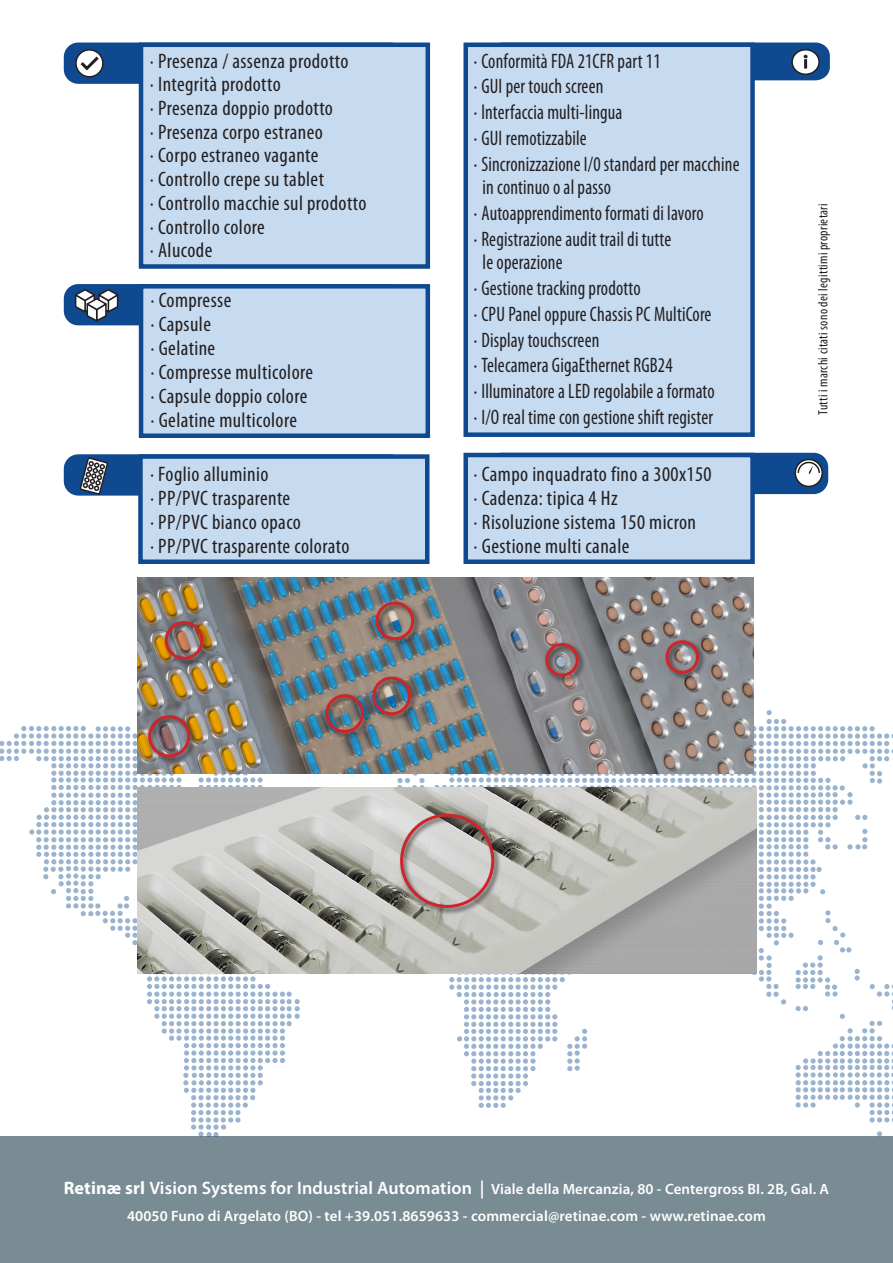
<style>
.page{position:relative;width:893px;height:1263px;background:#fff}
.page>*{position:absolute;margin:0;border:0;box-sizing:border-box;transform-origin:0 0}
.t1{font:condensed 21px/24px "Myriad Pro";letter-spacing:.01em;color:#231f20}
.t2{font:condensed 21px/25.8px "Myriad Pro";letter-spacing:.01em;color:#231f20;scale:.9 1}
.t3{font:600 15px/27px "Myriad Pro";letter-spacing:.01em;color:#fff;text-align:center}
.t4{font:condensed 13.5px "Myriad Pro";letter-spacing:.02em;color:#231f20}
.s1{font-weight:700;font-size:18px}
.s2{font-size:18px}
</style>
<div class="page">
<div style="left:0;top:1136px;width:893px;height:127px;background:#798b93"></div>
<svg style="left:0;top:689px;width:893px;height:447px"></svg>
<div style="left:487px;top:453px;width:341px;height:41px;background:#0f498f;border-radius:15px"></div>
<div style="left:795px;top:459px;width:27px;height:27px;background:#fff;border-radius:50%"></div>
<div style="left:794px;top:459px;width:29px;height:28px;border:2px solid #231f20;border-radius:50%"></div>
<svg style="left:797px;top:461px;width:24px;height:13px"></svg>
<div style="left:463px;top:453px;width:292px;height:111px;background:#c6daf0;border:4px solid #0f498f"></div>
<div style="left:64px;top:43px;width:341px;height:41px;background:#0f498f;border-radius:15px"></div>
<svg style="left:76px;top:50px;width:27px;height:27px"></svg>
<div style="left:75px;top:49px;width:29px;height:29px;border:2px solid #231f20;border-radius:50%"></div>
<svg style="left:77px;top:53px;width:25px;height:20px"></svg>
<div style="left:139px;top:43px;width:291px;height:226px;background:#c6daf0;border:4px solid #0f498f"></div>
<div style="left:489px;top:43px;width:341px;height:37px;background:#0f498f;border-radius:14px"></div>
<div style="left:792px;top:50px;width:27px;height:24px;background:#fff;border-radius:50%"></div>
<div style="left:791px;top:49px;width:29px;height:26px;border:2px solid #231f20;border-radius:50%"></div>
<svg style="left:804px;top:55px;width:3px;height:14px"></svg>
<div style="left:463px;top:43px;width:292px;height:394px;background:#c6daf0;border:4px solid #0f498f"></div>
<div style="left:64px;top:284px;width:341px;height:41px;background:#0f498f;border-radius:15px"></div>
<svg style="left:74px;top:289px;width:45px;height:33px"></svg>
<div style="left:139px;top:284px;width:291px;height:154px;background:#c6daf0;border:4px solid #0f498f"></div>
<div style="left:64px;top:454px;width:341px;height:42px;background:#0f498f;border-radius:15px"></div>
<svg style="left:79px;top:457px;width:29px;height:38px"></svg>
<div style="left:138px;top:454px;width:291px;height:110px;background:#c6daf0;border:4px solid #0f498f"></div>
<img style="left:138px;top:577px;width:616px;height:197px">
<div style="left:147px;top:714px;width:51px;height:51px;background:#231f20;opacity:.77"></div>
<div style="left:148px;top:715px;width:42px;height:42px;border:3px solid #d1232a;border-radius:50%"></div>
<div style="left:374px;top:600px;width:48px;height:48px;background:#231f20;opacity:.77"></div>
<div style="left:375px;top:601px;width:39px;height:39px;border:3px solid #d1232a;border-radius:50%"></div>
<div style="left:371px;top:675px;width:48px;height:48px;background:#231f20;opacity:.77"></div>
<div style="left:372px;top:676px;width:39px;height:39px;border:3px solid #d1232a;border-radius:50%"></div>
<div style="left:324px;top:693px;width:48px;height:48px;background:#231f20;opacity:.77"></div>
<div style="left:325px;top:694px;width:39px;height:39px;border:3px solid #d1232a;border-radius:50%"></div>
<div style="left:544px;top:642px;width:42px;height:42px;background:#231f20;opacity:.77"></div>
<div style="left:545px;top:643px;width:34px;height:33px;border:3px solid #d1232a;border-radius:50%"></div>
<div style="left:664px;top:639px;width:42px;height:42px;background:#231f20;opacity:.77"></div>
<div style="left:665px;top:640px;width:34px;height:34px;border:3px solid #d1232a;border-radius:50%"></div>
<div style="left:164px;top:620px;width:47px;height:47px;background:#231f20;opacity:.77"></div>
<div style="left:165px;top:621px;width:38px;height:39px;border:3px solid #d1232a;border-radius:50%"></div>
<img style="left:138px;top:787px;width:619px;height:186px">
<div style="left:398px;top:812px;width:104px;height:103px;background:#231f20;opacity:.77"></div>
<div style="left:400px;top:814px;width:94px;height:94px;border:3px solid #d1232a;border-radius:50%"></div>
<p class="t1" style="left:150px;top:49px;width:218px">· Presenza / assenza prodotto<br>· Integrità prodotto<br>· Presenza doppio prodotto<br>· Presenza corpo estraneo<br>· Corpo estraneo vagante<br>· Controllo crepe su tablet<br>· Controllo macchie sul prodotto · Controllo colore<br>· Alucode</p>
<p class="t1" style="left:474px;top:48px;width:267px;line-height:25.8px">· Conformità FDA 21CFR part 11<br>· GUI per touch screen<br>· lnterfaccia multi-lingua<br>· GUI remotizzabile<br>· Sincronizzazione I/0 standard per macchine</p>
<p class="t2" style="left:474px;top:175px;width:257px;text-indent:9px">in continuo o al passo<br>· Autoapprendimento formati di lavoro · Registrazione audit trail di tutte</p>
<p class="t2" style="left:474px;top:250px;width:269px;text-indent:9px">le operazione<br>· Gestione tracking prodotto<br>· CPU Panel oppure Chassis PC MultiCore · Display touchscreen<br>· Telecamera GigaEthernet RGB24<br>· Illuminatore a LED regolabile a formato · I/O real time con gestione shift register</p>
<p class="t1" style="left:151px;top:289px;width:164px">· Compresse<br>· Capsule<br>· Gelatine<br>· Compresse multicolore · Capsule doppio colore · Gelatine multicolore</p>
<p class="t1" style="left:150px;top:462px;width:201px">· Foglio alluminio<br>· PP/PVC trasparente<br>· PP/PVC bianco opaco<br>· PP/PVC trasparente colorato</p>
<p class="t1" style="left:474px;top:462px;width:240px">· Campo inquadrato fino a 300x150 · Cadenza: tipica 4 Hz<br>· Risoluzione sistema 150 micron<br>· Gestione multi canale</p>
<p class="t4" style="left:816px;top:415px;width:213px;rotate:-90deg">Tutti i marchi citati sono dei legittimi proprietari</p>
<p class="t3" style="left:64px;top:1175px;width:767px"><span class="s1">Retinæ srl</span> <span class="s2">Vision Systems for Industrial Automation |</span> Viale della Mercanzia, 80 - Centergross BI. 2B, Gal. A<br>40050 Funo di Argelato (BO) - tel +39.051.8659633 - commercial@retinae.com - www.retinae.com</p>
</div>
